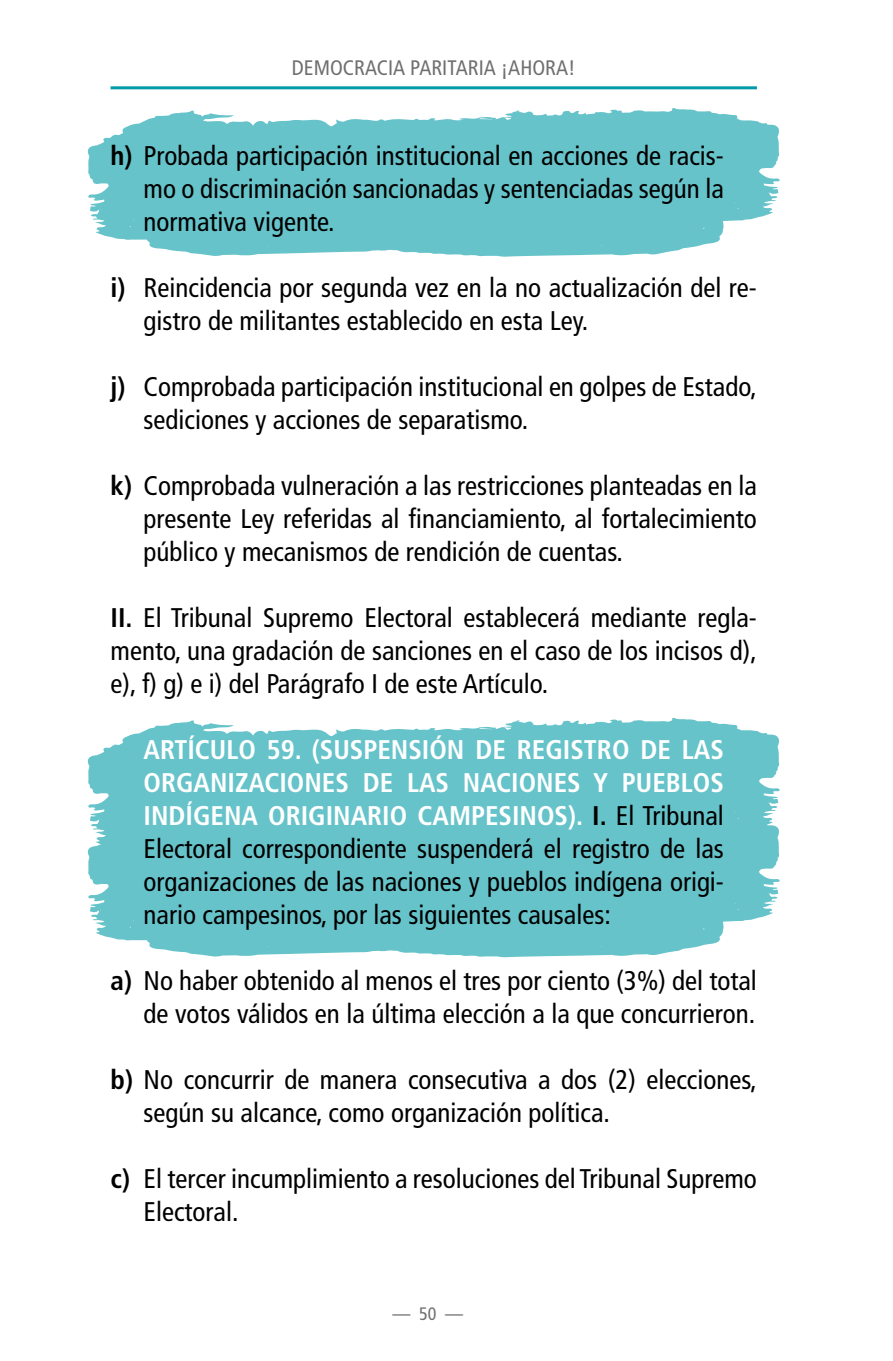
<style>
.page{position:relative;width:893px;height:1361px;background:#fff}
.page>*{position:absolute;margin:0;border:0;box-sizing:border-box;transform-origin:0 0}
.t1{font:condensed 27px/33px "Frutiger LT Std";color:#000;text-align:justify}
.t2{font:condensed 21px "Frutiger LT Std";color:#706f6f}
.t3{font:condensed 18px "Frutiger LT Std";color:#706f6f}
.s1{font-weight:700}
.s2{font-weight:700;color:#fff}
</style>
<div class="page">
<hr style="left:111px;top:86px;width:646px;height:3px;background:#009ba7">
<svg style="left:87px;top:108px;width:693px;height:149px;background:#7bcbd1"></svg>
<svg style="left:87px;top:717px;width:693px;height:91px;background:#7acbd1"></svg>
<svg style="left:87px;top:808px;width:693px;height:150px;background:#71c7ce"></svg>
<p class="t2" style="left:292px;top:56px;width:285px">DEMOCRACIA PARITARIA ¡AHORA!</p>
<p class="t1" style="left:144px;top:139px;width:582px;text-indent:-33px"><span class="s1">h)</span> Probada participación institucional en acciones de racis&shy;mo o discriminación sancionadas y sentenciadas según la normativa vigente.</p>
<p class="t1" style="left:144px;top:271px;width:615px;text-indent:-33px"><span class="s1">i)</span> Reincidencia por segunda vez en la no actualización del re&shy;gistro de militantes establecido en esta Ley.</p>
<p class="t1" style="left:144px;top:370px;width:615px;text-indent:-33px"><span class="s1">j)</span> Comprobada participación institucional en golpes de Estado, sediciones y acciones de separatismo.</p>
<p class="t1" style="left:144px;top:469px;width:615px;text-indent:-33px"><span class="s1">k)</span> Comprobada vulneración a las restricciones planteadas en la presente Ley referidas al financiamiento, al fortalecimiento público y mecanismos de rendición de cuentas.</p>
<p class="t1" style="left:111px;top:601px;width:648px"><span class="s1">II.</span> El Tribunal Supremo Electoral establecerá mediante regla&shy;mento, una gradación de sanciones en el caso de los incisos d), e), f) g) e i) del Parágrafo I de este Artículo.</p>
<p class="t1" style="left:144px;top:733px;width:582px"><span class="s2">ARTÍCULO 59. (SUSPENSIÓN DE REGISTRO DE LAS ORGANIZACIONES DE LAS NACIONES Y PUEBLOS INDÍGENA ORIGINARIO CAMPESINOS).</span> <span class="s1">I.</span> El Tribunal Electoral correspondiente suspenderá el registro de las organizaciones de las naciones y pueblos indígena origi&shy;nario campesinos, por las siguientes causales:</p>
<p class="t1" style="left:111px;top:964px;width:648px;text-align:right"><span class="s1">a)</span> No haber obtenido al menos el tres por ciento (3%) del total de votos válidos en la última elección a la que concurrieron.</p>
<p class="t1" style="left:144px;top:1063px;width:615px;text-indent:-33px"><span class="s1">b)</span> No concurrir de manera consecutiva a dos (2) elecciones, según su alcance, como organización política.</p>
<p class="t1" style="left:144px;top:1162px;width:615px;text-indent:-33px"><span class="s1">c)</span> El tercer incumplimiento a resoluciones del Tribunal Supremo<br>Electoral.</p>
<p class="t3" style="left:392px;top:1302px;width:72px">— 50 —</p>
</div>
